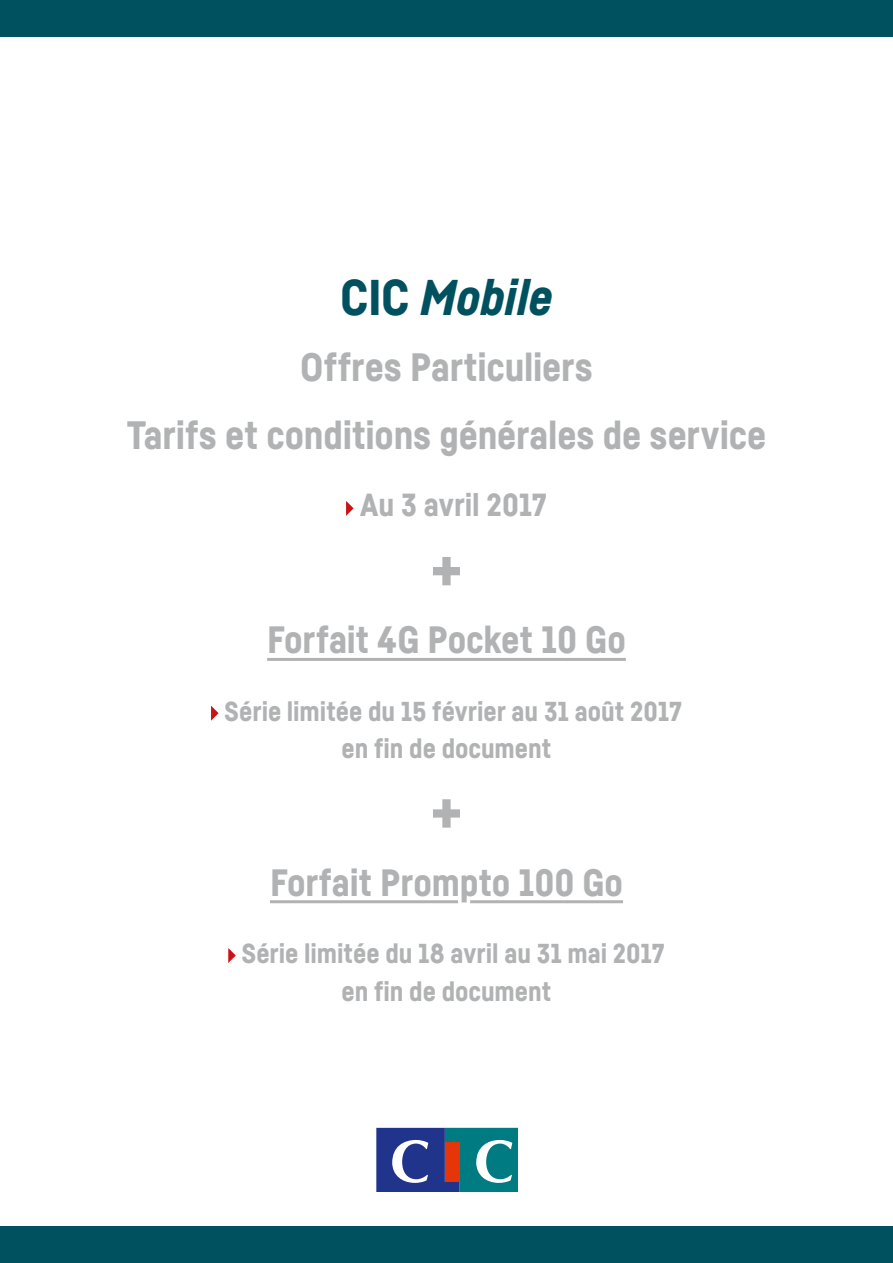
<style>
.page{position:relative;width:893px;height:1263px;background:#fff}
.page>*{position:absolute;margin:0;border:0;box-sizing:border-box;transform-origin:0 0}
.t1{font:900 75px "Fabrikat";color:#b1b2b3}
.t2{font:italic 900 49.5px "Fabrikat";color:#00515f}
.t3{font:900 39px/67.2px "Fabrikat";letter-spacing:-.005em;color:#b1b2b3;text-align:center}
.t4{font:900 37.5px "Fabrikat";color:#b1b2b3}
.t5{font:900 31.5px "Fabrikat";letter-spacing:-.005em;color:#b1b2b3}
.t6{font:900 27px/37.5px "Fabrikat";color:#b1b2b3;text-align:center}
.s1{font-style:normal}
</style>
<div class="page">
<div style="left:0;top:0;width:893px;height:37px;background:#00515f"></div>
<div style="left:0;top:1226px;width:893px;height:37px;background:#00515f"></div>
<svg style="left:376px;top:1128px;width:142px;height:64px"></svg>
<div style="left:445px;top:1142px;width:14px;height:40px;background:#e63508"></div>
<svg style="left:346px;top:501px;width:8px;height:15px"></svg>
<svg style="left:267px;top:658px;width:359px;height:3px"></svg>
<svg style="left:211px;top:706px;width:8px;height:15px"></svg>
<svg style="left:270px;top:900px;width:353px;height:4px"></svg>
<svg style="left:228px;top:948px;width:8px;height:15px"></svg>
<h2 class="t2" style="left:340px;top:266px;width:214px"><span class="s1">CIC</span> Mobile</h2>
<h3 class="t3" style="left:127px;top:333px;width:641px">Offres Particuliers<br>Tarifs et conditions générales de service</h3>
<p class="t5" style="left:360px;top:485px;width:188px">Au 3 avril 2017</p>
<h1 class="t1" style="left:428px;top:522px;width:39px">+</h1>
<h3 class="t4" style="left:267px;top:617px;width:360px">Forfait 4G Pocket 10 Go</h3>
<p class="t6" style="left:224px;top:692px;width:459px">Série limitée du 15 février au 31 août 2017 en fin de document</p>
<h1 class="t1" style="left:428px;top:764px;width:39px">+</h1>
<h3 class="t4" style="left:270px;top:859px;width:354px">Forfait Prompto 100 Go</h3>
<p class="t6" style="left:242px;top:934px;width:425px">Série limitée du 18 avril au 31 mai 2017 en fin de document</p>
</div>
